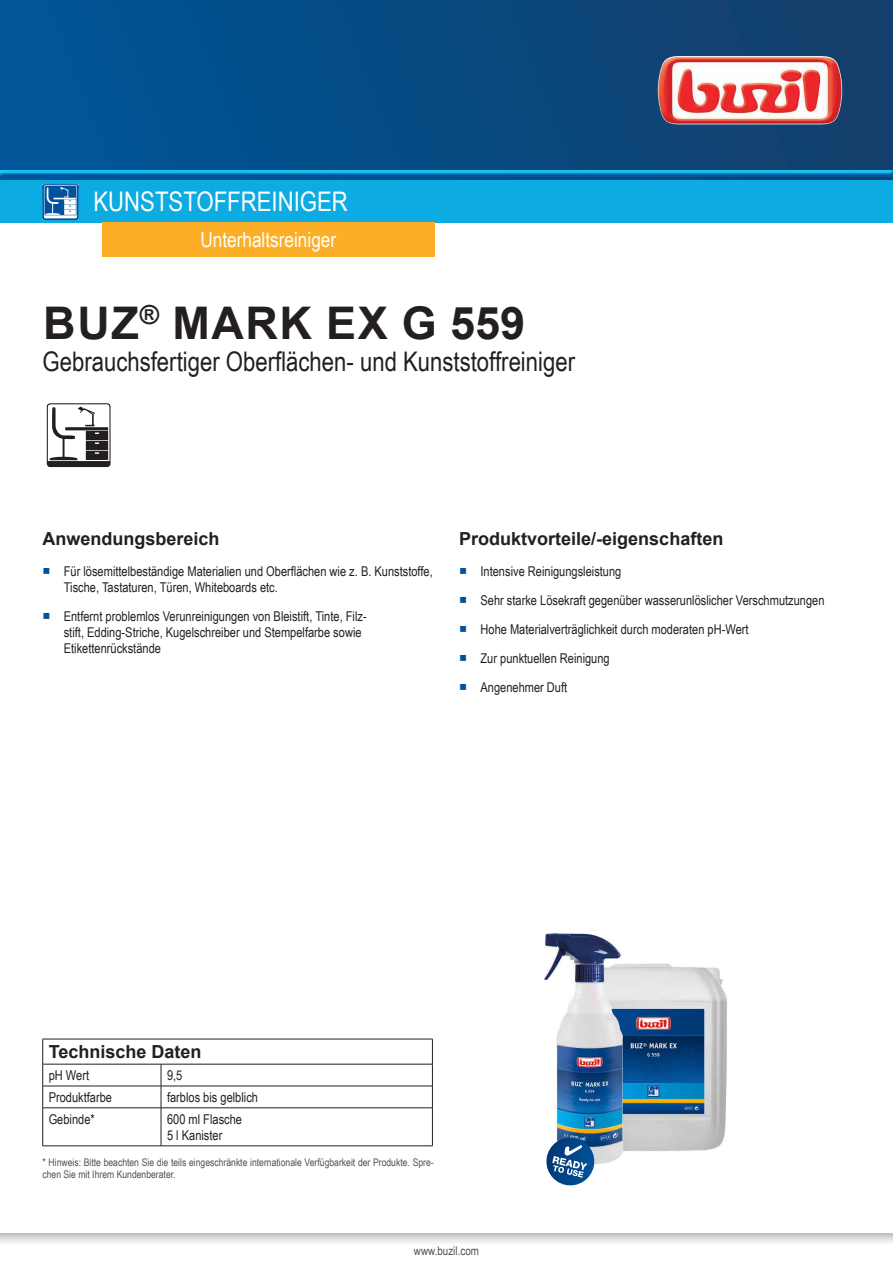
<style>
.page{position:relative;width:893px;height:1263px;background:#fff}
.page>*{position:absolute;margin:0;border:0;box-sizing:border-box;transform-origin:0 0}
.t1{font:700 45px "Arial";letter-spacing:.035em;color:#231f20}
.t2{font:27px "Arial Narrow";color:#231f20}
.t3{font:27px "Arial Narrow";color:#fff}
.t4{font:21px "Arial Narrow";color:#fff}
.t5{font:700 18px "Arial";color:#231f20}
.t6{font:13.5px/16.2px "Arial Narrow";color:#231f20}
.t7{font:12px "Arial Narrow";color:#4e5151}
.t8{font:10.5px/11.7px "Arial Narrow";color:#4d5152}
.s1{font-family:"Arial Unicode MS";color:#01519b}
</style>
<div class="page">
<svg style="left:0;top:1233px;width:893px;height:10px"></svg>
<hr style="left:43px;top:1039px;width:118px;height:1px;background:#231f20">
<hr style="left:161px;top:1039px;width:272px;height:1px;background:#231f20">
<hr style="left:43px;top:1064px;width:118px;height:1px;background:#231f20">
<hr style="left:161px;top:1064px;width:272px;height:1px;background:#231f20">
<hr style="left:43px;top:1086px;width:118px;height:1px;background:#231f20">
<svg style="left:42px;top:1039px;width:1px;height:68px"></svg>
<hr style="left:161px;top:1086px;width:272px;height:1px;background:#231f20">
<svg style="left:161px;top:1064px;width:1px;height:43px"></svg>
<svg style="left:432px;top:1039px;width:1px;height:68px"></svg>
<hr style="left:43px;top:1107px;width:118px;height:1px;background:#231f20">
<hr style="left:42px;top:1108px;width:1px;height:38px;background:#231f20">
<hr style="left:161px;top:1107px;width:272px;height:1px;background:#231f20">
<hr style="left:161px;top:1108px;width:1px;height:38px;background:#231f20">
<hr style="left:432px;top:1108px;width:1px;height:38px;background:#231f20">
<hr style="left:43px;top:1145px;width:118px;height:1px;background:#231f20">
<hr style="left:161px;top:1145px;width:272px;height:1px;background:#231f20">
<img style="left:544px;top:933px;width:183px;height:231px">
<svg style="left:47px;top:403px;width:64px;height:64px"></svg>
<svg style="left:544px;top:1137px;width:53px;height:49px"></svg>
<div style="left:0;top:0;width:893px;height:180px;background:linear-gradient(to right,#00569a,#143e69)"></div>
<img style="left:658px;top:56px;width:184px;height:68px">
<div style="left:0;top:169px;width:893px;height:8px;background:#015599;opacity:.75"></div>
<div style="left:0;top:180px;width:893px;height:43px;background:#0cabe1"></div>
<img style="left:43px;top:184px;width:35px;height:36px">
<svg style="left:44px;top:185px;width:35px;height:33px"></svg>
<div style="left:102px;top:223px;width:333px;height:34px;background:#fbae26"></div>
<h2 class="t3" style="left:94px;top:182px;width:256px">KUNSTSTOFFREINIGER</h2>
<h3 class="t4" style="left:200px;top:225px;width:137px">Unterhaltsreiniger</h3>
<h1 class="t1" style="left:43px;top:291px;width:483px">BUZ<sup>®</sup> MARK EX G 559</h1>
<h2 class="t2" style="left:43px;top:342px;width:534px">Gebrauchsfertiger Oberflächen- und Kunststoffreiniger</h2>
<h3 class="t5" style="left:43px;top:526px;width:179px">Anwendungsbereich</h3>
<p class="t6" style="left:64px;top:562px;width:371px;text-indent:-21px"><span class="s1">■</span> Für lösemittelbeständige Materialien und Oberflächen wie z. B. Kunststoffe,<br>Tische, Tastaturen, Türen, Whiteboards etc.</p>
<p class="t6" style="left:64px;top:607px;width:304px;text-indent:-21px"><span class="s1">■</span> Entfernt problemlos Verunreinigungen von Bleistift, Tinte, Filz&shy;stift, Edding-Striche, Kugelschreiber und Stempelfarbe sowie<br>Etikettenrückstände</p>
<h3 class="t5" style="left:459px;top:526px;width:266px">Produktvorteile/-eigenschaften</h3>
<p class="t6" style="left:459px;top:562px;width:164px"><span class="s1">■</span> Intensive Reinigungsleistung</p>
<p class="t6" style="left:459px;top:591px;width:367px"><span class="s1">■</span> Sehr starke Lösekraft gegenüber wasserunlöslicher Verschmutzungen</p>
<p class="t6" style="left:459px;top:620px;width:291px"><span class="s1">■</span> Hohe Materialverträglichkeit durch moderaten pH-Wert</p>
<p class="t6" style="left:459px;top:649px;width:152px"><span class="s1">■</span> Zur punktuellen Reinigung</p>
<p class="t6" style="left:459px;top:678px;width:110px"><span class="s1">■</span> Angenehmer Duft</p>
<h3 class="t5" style="left:49px;top:1039px;width:154px">Technische Daten</h3>
<p class="t6" style="left:49px;top:1066px;width:42px">pH Wert</p>
<p class="t6" style="left:167px;top:1066px;width:17px">9,5</p>
<p class="t6" style="left:49px;top:1088px;width:65px">Produktfarbe</p>
<p class="t6" style="left:167px;top:1088px;width:93px">farblos bis gelblich</p>
<p class="t6" style="left:49px;top:1110px;width:48px">Gebinde*</p>
<p class="t6" style="left:167px;top:1110px;width:77px">600 ml Flasche<br>5 l Kanister</p>
<p class="t8" style="left:43px;top:1156px;width:393px">* Hinweis: Bitte beachten Sie die teils eingeschränkte internationale Verfügbarkeit der Produkte. Spre&shy;chen Sie mit Ihrem Kundenberater.</p>
<p class="t7" style="left:414px;top:1242px;width:67px">www.buzil.com</p>
</div>
